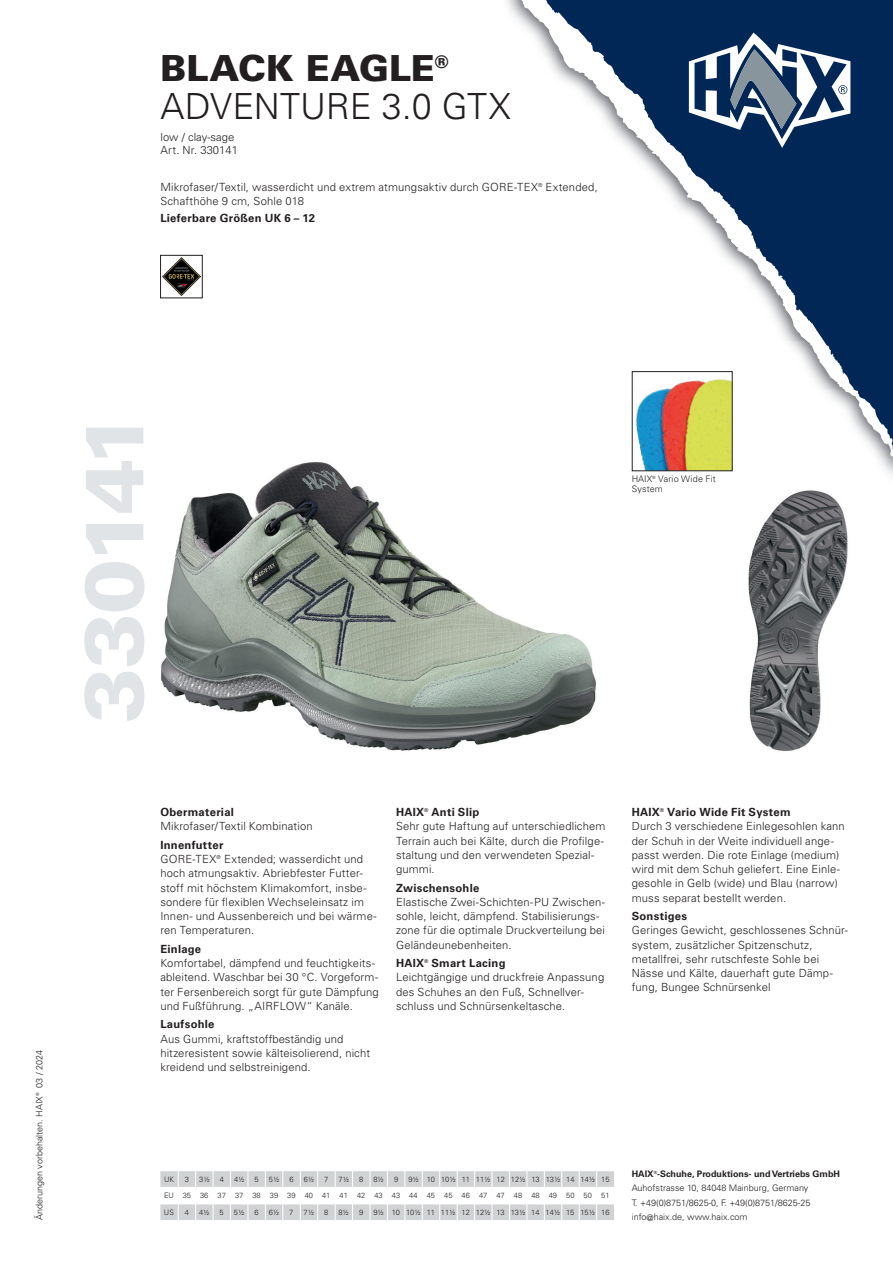
<style>
.page{position:relative;width:893px;height:1263px;background:#fff}
.page>*{position:absolute;margin:0;border:0;box-sizing:border-box;transform-origin:0 0}
.t1{font:900 82.5px "Univers LT Std";letter-spacing:-.05em;color:#e0e4e7}
.t2{font:300 36px/37.5px "Univers LT Std";color:#231f20}
.t3{font:300 11.25px/14.2px "Univers LT Std";letter-spacing:.01em;color:#231f20}
.t4{font:700 11.25px "Univers LT Std";letter-spacing:.025em;color:#231f20}
.t5{font:300 9px/14.2px "Univers LT Std";color:#231f20}
.t6{font:300 9px/10.5px "Univers LT Std";letter-spacing:.02em;color:#231f20}
.t7{font:300 7.5px "Univers LT Std";color:#231f20}
.s1{font-weight:900}
.s2{font-weight:700}
</style>
<div class="page">
<svg style="left:533px;top:0;width:360px;height:466px"></svg>
<svg style="left:689px;top:33px;width:161px;height:115px"></svg>
<svg style="left:160px;top:1171px;width:454px;height:49px"></svg>
<img style="left:162px;top:257px;width:38px;height:39px">
<div style="left:160px;top:255px;width:42px;height:43px;border:1px solid #231f20"></div>
<img style="left:748px;top:490px;width:100px;height:262px">
<img style="left:161px;top:452px;width:454px;height:299px">
<img style="left:634px;top:374px;width:97px;height:95px">
<div style="left:632px;top:371px;width:101px;height:100px;border:1px solid #231f20"></div>
<h2 class="t2" style="left:160px;top:50px;width:352px"><span class="s1">BLACK EAGLE</span><sup>®<br></sup>ADVENTURE 3.0 GTX</h2>
<p class="t3" style="left:160px;top:130px;width:79px;line-height:13.5px">low / clay-sage<br>Art. Nr. 330141</p>
<p class="t3" style="left:160px;top:180px;width:439px">Mikrofaser/Textil, wasserdicht und extrem atmungsaktiv durch GORE-TEX<sup>®</sup> Extended,<br>Schafthöhe 9 cm, Sohle 018</p>
<p class="t4" style="left:160px;top:211px;width:156px">Lieferbare Größen UK 6 – 12</p>
<p class="t5" style="left:32px;top:1220px;width:172px;rotate:-90deg">Änderungen vorbehalten. HAIX<sup>®</sup> 03 / 2024</p>
<h1 class="t1" style="left:62px;top:723px;width:313px;rotate:-90deg">330141</h1>
<p class="t6" style="left:632px;top:473px;width:86px">HAIX<sup>®</sup> Vario Wide Fit<br>System</p>
<p class="t4" style="left:160px;top:805px;width:75px">Obermaterial</p>
<p class="t3" style="left:160px;top:819px;width:154px">Mikrofaser/Textil Kombination</p>
<p class="t3" style="left:160px;top:838px;width:218px"><span class="s2">Innenfutter<br></span>GORE-TEX<sup>®</sup> Extended; wasserdicht und hoch atmungsaktiv. Abriebfester Futter&shy;stoff mit höchstem Klimakomfort, insbe&shy;sondere für flexiblen Wechseleinsatz im Innen- und Aussenbereich und bei wärme&shy;ren Temperaturen.</p>
<p class="t4" style="left:160px;top:942px;width:42px">Einlage</p>
<p class="t3" style="left:160px;top:956px;width:220px">Komfortabel, dämpfend und feuchtigkeits&shy;ableitend. Waschbar bei 30 °C. Vorgeform&shy;ter Fersenbereich sorgt für gute Dämpfung und Fußführung. „AIRFLOW“ Kanäle.</p>
<p class="t4" style="left:160px;top:1018px;width:56px">Laufsohle</p>
<p class="t3" style="left:160px;top:1031px;width:211px">Aus Gummi, kraftstoffbeständig und hitzeresistent sowie kälteisolierend, nicht kreidend und selbstreinigend.</p>
<p class="t3" style="left:396px;top:805px;width:211px"><span class="s2">HAIX</span><sup>®</sup> <span class="s2">Anti Slip<br></span>Sehr gute Haftung auf unterschiedlichem<br>Terrain auch bei Kälte, durch die Profilge&shy;staltung und den verwendeten Spezial&shy;gummi.</p>
<p class="t4" style="left:396px;top:881px;width:85px">Zwischensohle</p>
<p class="t3" style="left:396px;top:895px;width:211px">Elastische Zwei-Schichten-PU Zwischen&shy;sohle, leicht, dämpfend. Stabilisierungs&shy;zone für die optimale Druckverteilung bei Geländeunebenheiten.</p>
<p class="t3" style="left:396px;top:956px;width:210px"><span class="s2">HAIX</span><sup>®</sup> <span class="s2">Smart Lacing<br></span>Leichtgängige und druckfreie Anpassung des Schuhes an den Fuß, Schnellver&shy;schluss und Schnürsenkeltasche.</p>
<p class="t3" style="left:632px;top:805px;width:215px"><span class="s2">HAIX</span><sup>®</sup> <span class="s2">Vario Wide Fit System<br></span>Durch 3 verschiedene Einlegesohlen kann der Schuh in der Weite individuell ange&shy;passt werden. Die rote Einlage (medium) wird mit dem Schuh geliefert. Eine Einle&shy;gesohle in Gelb (wide) und Blau (narrow) muss separat bestellt werden.</p>
<p class="t4" style="left:632px;top:909px;width:57px">Sonstiges</p>
<p class="t3" style="left:632px;top:923px;width:218px">Geringes Gewicht, geschlossenes Schnür&shy;system, zusätzlicher Spitzenschutz, metallfrei, sehr rutschfeste Sohle bei Nässe und Kälte, dauerhaft gute Dämp&shy;fung, Bungee Schnürsenkel</p>
<p class="t7" style="left:164px;top:1174px;width:11px">UK</p>
<p class="t7" style="left:185px;top:1174px;width:6px">3</p>
<p class="t7" style="left:199px;top:1174px;width:12px">3½</p>
<p class="t7" style="left:220px;top:1174px;width:6px">4</p>
<p class="t7" style="left:234px;top:1174px;width:12px">4½</p>
<p class="t7" style="left:255px;top:1174px;width:6px">5</p>
<p class="t7" style="left:269px;top:1174px;width:12px">5½</p>
<p class="t7" style="left:289px;top:1174px;width:6px">6</p>
<p class="t7" style="left:304px;top:1174px;width:12px">6½</p>
<p class="t7" style="left:324px;top:1174px;width:6px">7</p>
<p class="t7" style="left:339px;top:1174px;width:12px">7½</p>
<p class="t7" style="left:359px;top:1174px;width:6px">8</p>
<p class="t7" style="left:373px;top:1174px;width:12px">8½</p>
<p class="t7" style="left:394px;top:1174px;width:6px">9</p>
<p class="t7" style="left:408px;top:1174px;width:203px">9½ 10 10½ 11 11½ 12 12½ 13 13½ 14 14½ 15</p>
<p class="t7" style="left:164px;top:1191px;width:447px">EU 35 36 37 37 38 39 39 40 41 41 42 43 43 44 45 45 46 47 47 48 48 49 50 50 51</p>
<p class="t7" style="left:164px;top:1208px;width:11px">US</p>
<p class="t7" style="left:185px;top:1208px;width:6px">4</p>
<p class="t7" style="left:199px;top:1208px;width:12px">4½</p>
<p class="t7" style="left:220px;top:1208px;width:6px">5</p>
<p class="t7" style="left:234px;top:1208px;width:12px">5½</p>
<p class="t7" style="left:254px;top:1208px;width:6px">6</p>
<p class="t7" style="left:269px;top:1208px;width:12px">6½</p>
<p class="t7" style="left:289px;top:1208px;width:6px">7</p>
<p class="t7" style="left:304px;top:1208px;width:12px">7½</p>
<p class="t7" style="left:324px;top:1208px;width:6px">8</p>
<p class="t7" style="left:338px;top:1208px;width:12px">8½</p>
<p class="t7" style="left:359px;top:1208px;width:6px">9</p>
<p class="t7" style="left:373px;top:1208px;width:238px">9½ 10 10½ 11 11½ 12 12½ 13 13½ 14 14½ 15 15½ 16</p>
<p class="t5" style="left:632px;top:1167px;width:210px"><span class="s2">HAIX</span><sup>®</sup><span class="s2">-Schuhe, Produktions- und Vertriebs GmbH </span>Auhofstrasse 10, 84048 Mainburg, Germany<br>T. +49(0)8751/8625-0, F. +49(0)8751/8625-25 info@haix.de, www.haix.com</p>
</div>
